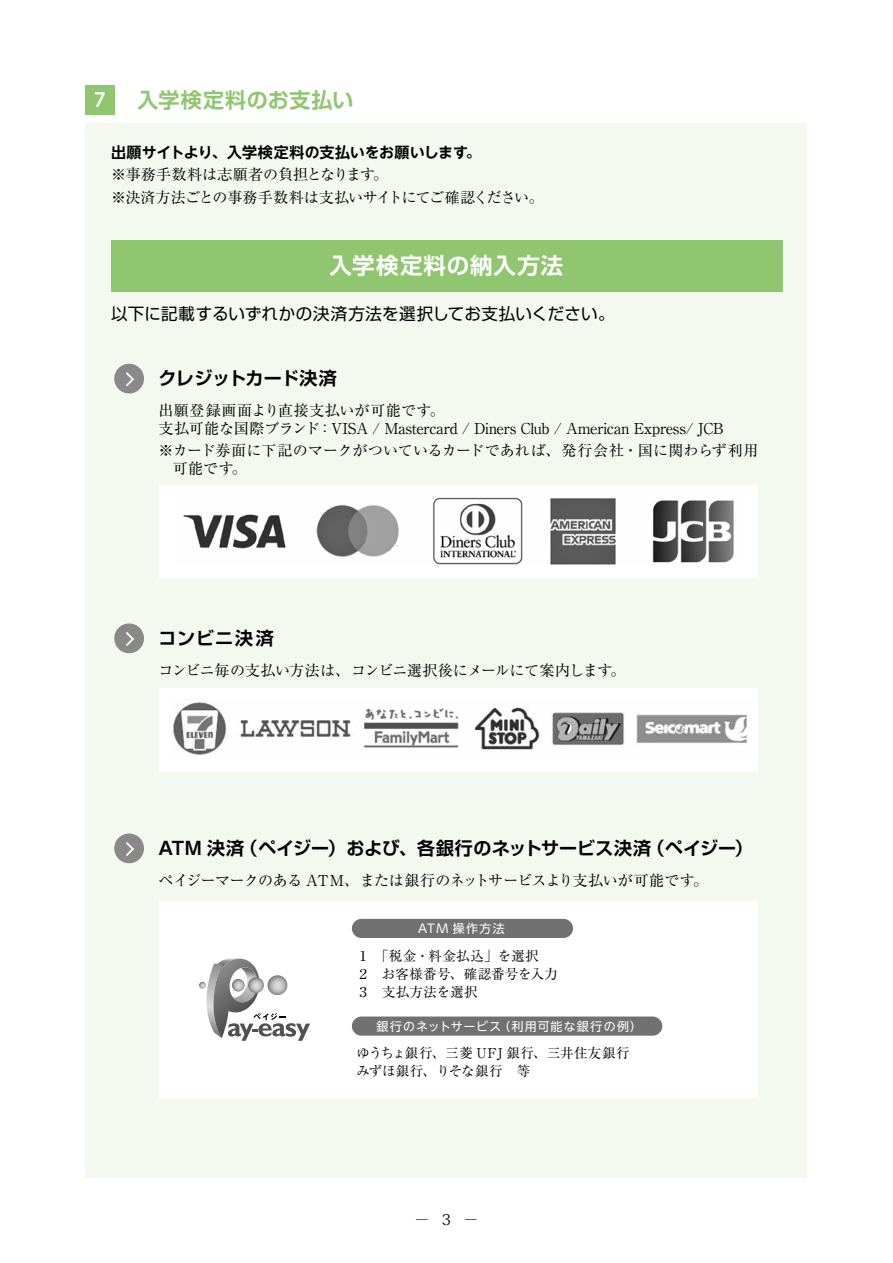
<style>
.page{position:relative;width:893px;height:1263px;background:#fff}
.page>*{position:absolute;margin:0;border:0;box-sizing:border-box;transform-origin:0 0}
.t1{font:700 22.5px "Shin Go Pro De";letter-spacing:.04em;color:#fff}
.t2{font:700 21px "Shin Go Pro De";letter-spacing:.035em;color:#90c670}
.t3{font:19.5px "Shuei Go Kin Std B";color:#fff}
.t4{font:700 18px "Shin Go Pro De";color:#000}
.t5{font:16.5px "Shin Go Pro";letter-spacing:.015em;color:#000}
.t6{font:15px/22.5px "Ryumin Pro";letter-spacing:-.015em;color:#000}
.t7{font:15px/18px "Ryumin Pro";letter-spacing:.01em;color:#000}
.t8{font:700 15px "UD Shin Go NT Pr 6 N De";color:#000}
.t9{font:15px "Koz Min Pro";color:#000}
.t10{font:13.5px/18px "Ryumin Pro";letter-spacing:.02em;color:#000}
.t11{font:12px "UD Shin Go NT Pr 6 N";letter-spacing:.095em;color:#fff}
</style>
<div class="page">
<div style="left:85px;top:85px;width:30px;height:30px;background:#90c670"></div>
<div style="left:86px;top:123px;width:721px;height:1054px;background:#f4f9ef"></div>
<div style="left:111px;top:240px;width:671px;height:51px;background:#90c670"></div>
<div style="left:159px;top:688px;width:599px;height:83px;background:#fff"></div>
<svg style="left:114px;top:623px;width:30px;height:30px"></svg>
<img style="left:173px;top:702px;width:574px;height:53px">
<div style="left:159px;top:485px;width:599px;height:92px;background:#fff"></div>
<svg style="left:114px;top:364px;width:30px;height:29px"></svg>
<img style="left:183px;top:497px;width:551px;height:67px">
<div style="left:159px;top:901px;width:599px;height:197px;background:#fff"></div>
<svg style="left:199px;top:958px;width:111px;height:83px"></svg>
<svg style="left:114px;top:833px;width:30px;height:30px"></svg>
<div style="left:352px;top:919px;width:221px;height:19px;background:#727171;border-radius:10px"></div>
<div style="left:352px;top:1016px;width:310px;height:20px;background:#727171;border-radius:10px"></div>
<h3 class="t3" style="left:90px;top:86px;width:21px">７</h3>
<h2 class="t2" style="left:137px;top:83px;width:218px">入学検定料のお支払い</h2>
<p class="t8" style="left:111px;top:140px;width:371px">出願サイトより、入学検定料の支払いをお願いします。</p>
<p class="t6" style="left:111px;top:162px;width:434px">※事務手数料は志願者の負担となります。<br>※決済方法ごとの事務手数料は支払いサイトにてご確認ください。</p>
<h1 class="t1" style="left:330px;top:247px;width:235px">入学検定料の納入方法</h1>
<p class="t5" style="left:111px;top:300px;width:505px">以下に記載するいずれかの決済方法を選択してお支払いください。</p>
<p class="t4" style="left:158px;top:364px;width:180px">クレジットカード決済</p>
<p class="t6" style="left:158px;top:400px;width:567px;line-height:18px">出願登録画面より直接支払いが可能です。<br>支払可能な国際ブランド：VISA / Mastercard / Diners Club / American Express/ JCB</p>
<p class="t7" style="left:173px;top:440px;width:587px;text-indent:-14px">※カード券面に下記のマークがついているカードであれば、発行会社・国に関わらず利用可能です。</p>
<p class="t4" style="left:158px;top:623px;width:117px">コンビニ決済</p>
<p class="t6" style="left:158px;top:658px;width:469px">コンビニ毎の支払い方法は、コンビニ選択後にメールにて案内します。</p>
<p class="t4" style="left:158px;top:833px;width:596px">ATM 決済（ペイジー）および、各銀行のネットサービス決済（ペイジー）</p>
<p class="t6" style="left:158px;top:868px;width:551px">ペイジーマークのある ATM、または銀行のネットサービスより支払いが可能です。</p>
<p class="t11" style="left:418px;top:919px;width:88px">ATM 操作方法</p>
<p class="t10" style="left:356px;top:946px;width:203px">１ 「税金・料金払込」を選択<br>２ お客様番号、確認番号を入力<br>３ 支払方法を選択</p>
<p class="t11" style="left:376px;top:1016px;width:267px">銀行のネットサービス（利用可能な銀行の例）</p>
<p class="t10" style="left:356px;top:1043px;width:275px">ゆうちょ銀行、三菱 UFJ 銀行、三井住友銀行みずほ銀行、りそな銀行　等</p>
<p class="t9" style="left:414px;top:1209px;width:66px">－ 3 －</p>
</div>
